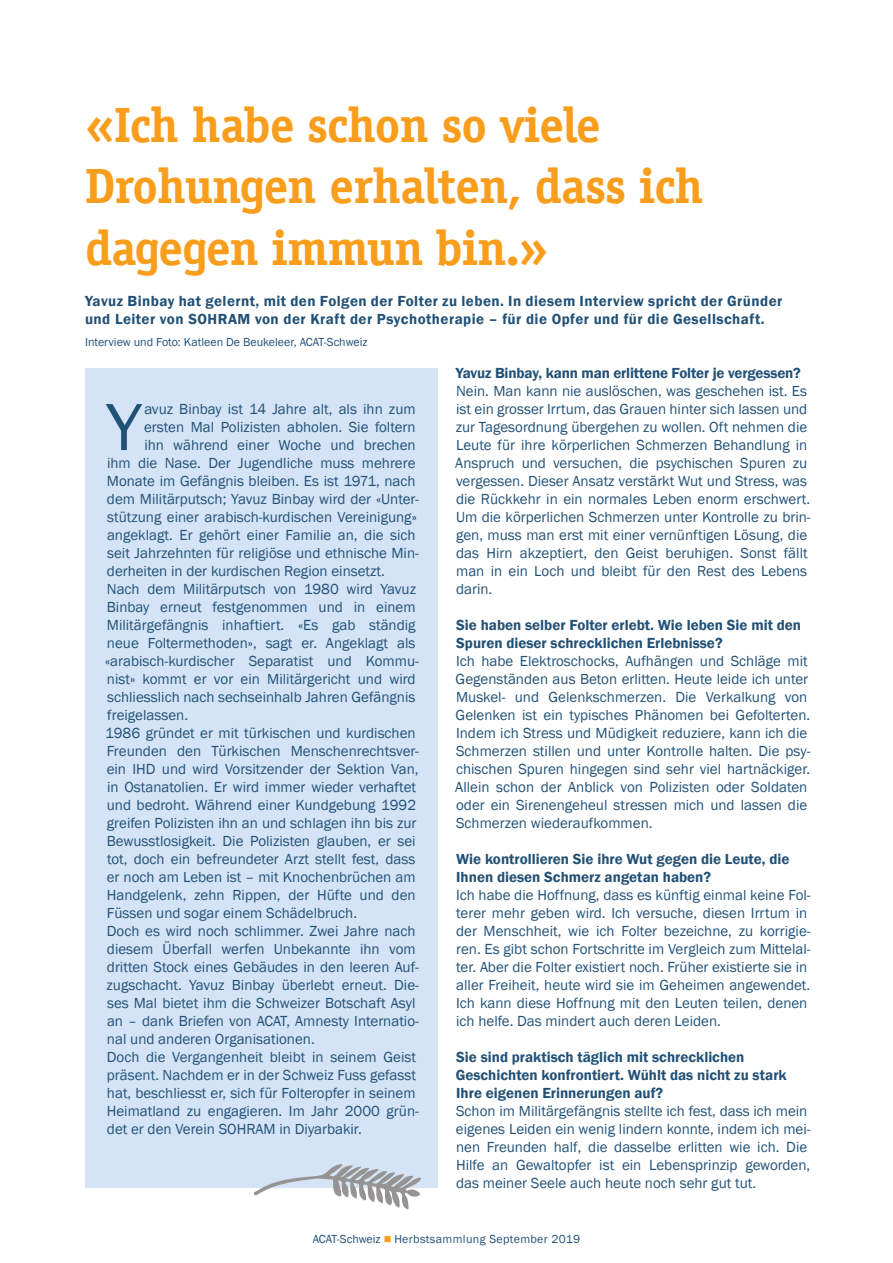
<style>
.page{position:relative;width:893px;height:1263px;background:#fff}
.page>*{position:absolute;margin:0;border:0;box-sizing:border-box;transform-origin:0 0}
.DE-Normal_mit_Initia{font:69px "Franklin Gothic";color:#225177}
.ALLG-Titel{font:700 49.5px/61.5px "Officina Serif LT";letter-spacing:-.02em;color:#f99d1c}
.DE-Normal{font:15px/18px "Franklin Gothic";color:#225177}
.DE-Normal_mit_Initia-2{font:15px "Franklin Gothic";color:#225177}
.DE-Fragen_Interview{font:600 15px/18px "Franklin Gothic";color:#225177}
.DE-Lead{font:600 15px/18px "Franklin Gothic";letter-spacing:.03em;color:#225177}
.DE-Normal-2{font:12px "Franklin Gothic";color:#225177}
.DE-Normal-3{font:12px "Franklin Gothic";letter-spacing:.03em;color:#225177}
.s1{color:#f99d1c}
</style>
<div class="page">
<div style="left:85px;top:368px;width:352px;height:819px;background:#d4e3f5"></div>
<svg style="left:253px;top:1164px;width:168px;height:45px"></svg>
<p class="ALLG-Titel" style="left:85px;top:94px;width:620px">«Ich habe schon so viele<br>Drohungen erhalten, dass ich dagegen immun bin.»</p>
<p class="DE-Lead" style="left:85px;top:292px;width:699px">Yavuz Binbay hat gelernt, mit den Folgen der Folter zu leben. In diesem Interview spricht der Gründer und Leiter von SOHRAM von der Kraft der Psychotherapie – für die Opfer und für die Gesellschaft.</p>
<p class="DE-Normal-2" style="left:85px;top:335px;width:284px">Interview und Foto: Katleen De Beukeleer, ACAT-Schweiz</p>
<p class="DE-Normal_mit_Initia" style="left:106px;top:384px;width:37px">Y</p>
<p class="DE-Normal_mit_Initia-2" style="left:144px;top:400px;width:273px">avuz Binbay ist 14 Jahre alt, als ihn zum</p>
<p class="DE-Normal_mit_Initia-2" style="left:144px;top:418px;width:273px">ersten Mal Polizisten abholen. Sie foltern</p>
<p class="DE-Normal_mit_Initia-2" style="left:144px;top:436px;width:273px">ihn während einer Woche und brechen</p>
<p class="DE-Normal_mit_Initia-2" style="left:107px;top:454px;width:310px">ihm die Nase. Der Jugendliche muss mehrere</p>
<p class="DE-Normal_mit_Initia-2" style="left:107px;top:472px;width:310px">Monate im Gefängnis bleiben. Es ist 1971, nach</p>
<p class="DE-Normal_mit_Initia-2" style="left:107px;top:490px;width:313px">dem Militärputsch; Yavuz Binbay wird der «Unter-</p>
<p class="DE-Normal_mit_Initia-2" style="left:107px;top:508px;width:311px">stützung einer arabisch-kurdischen Vereinigung»</p>
<p class="DE-Normal_mit_Initia-2" style="left:107px;top:526px;width:310px">angeklagt. Er gehört einer Familie an, die sich</p>
<p class="DE-Normal_mit_Initia-2" style="left:107px;top:544px;width:313px">seit Jahrzehnten für religiöse und ethnische Min-</p>
<p class="DE-Normal_mit_Initia-2" style="left:107px;top:562px;width:279px">derheiten in der kurdischen Region einsetzt.</p>
<p class="DE-Normal" style="left:105px;top:580px;width:315px">Nach dem Militärputsch von 1980 wird Yavuz Binbay erneut festgenommen und in einem Militärgefängnis inhaftiert. «Es gab ständig neue Foltermethoden», sagt er. Angeklagt als «arabisch-kurdischer Separatist und Kommu&shy;nist» kommt er vor ein Militärgericht und wird schliesslich nach sechseinhalb Jahren Gefängnis freigelassen.</p>
<p class="DE-Normal" style="left:105px;top:724px;width:315px">1986 gründet er mit türkischen und kurdischen Freunden den Türkischen Menschenrechtsver&shy;ein IHD und wird Vorsitzender der Sektion Van, in Ostanatolien. Er wird immer wieder verhaftet und bedroht. Während einer Kundgebung 1992 greifen Polizisten ihn an und schlagen ihn bis zur Bewusstlosigkeit. Die Polizisten glauben, er sei tot, doch ein befreundeter Arzt stellt fest, dass er noch am Leben ist – mit Knochenbrüchen am Handgelenk, zehn Rippen, der Hüfte und den Füssen und sogar einem Schädelbruch.</p>
<p class="DE-Normal" style="left:107px;top:922px;width:314px">Doch es wird noch schlimmer. Zwei Jahre nach diesem Überfall werfen Unbekannte ihn vom dritten Stock eines Gebäudes in den leeren Auf&shy;zugschacht. Yavuz Binbay überlebt erneut. Die&shy;ses Mal bietet ihm die Schweizer Botschaft Asyl an – dank Briefen von ACAT, Amnesty Internatio&shy;nal und anderen Organisationen.</p>
<p class="DE-Normal" style="left:107px;top:1048px;width:314px">Doch die Vergangenheit bleibt in seinem Geist präsent. Nachdem er in der Schweiz Fuss gefasst hat, beschliesst er, sich für Folteropfer in seinem Heimatland zu engagieren. Im Jahr 2000 grün&shy;det er den Verein SOHRAM in Diyarbakir.</p>
<p class="DE-Fragen_Interview" style="left:456px;top:364px;width:347px">Yavuz Binbay, kann man erlittene Folter je vergessen?</p>
<p class="DE-Normal" style="left:455px;top:382px;width:357px">Nein. Man kann nie auslöschen, was geschehen ist. Es ist ein grosser Irrtum, das Grauen hinter sich lassen und zur Tagesordnung übergehen zu wollen. Oft nehmen die Leute für ihre körperlichen Schmerzen Behandlung in Anspruch und versuchen, die psychischen Spuren zu vergessen. Dieser Ansatz verstärkt Wut und Stress, was die Rückkehr in ein normales Leben enorm erschwert.<br>Um die körperlichen Schmerzen unter Kontrolle zu brin&shy;gen, muss man erst mit einer vernünftigen Lösung, die das Hirn akzeptiert, den Geist beruhigen. Sonst fällt man in ein Loch und bleibt für den Rest des Lebens darin.</p>
<p class="DE-Fragen_Interview" style="left:456px;top:616px;width:346px">Sie haben selber Folter erlebt. Wie leben Sie mit den<br>Spuren dieser schrecklichen Erlebnisse?</p>
<p class="DE-Normal" style="left:455px;top:652px;width:357px">Ich habe Elektroschocks, Aufhängen und Schläge mit Gegenständen aus Beton erlitten. Heute leide ich unter Muskel- und Gelenkschmerzen. Die Verkalkung von Gelenken ist ein typisches Phänomen bei Gefolterten.<br>Indem ich Stress und Müdigkeit reduziere, kann ich die Schmerzen stillen und unter Kontrolle halten. Die psy&shy;chischen Spuren hingegen sind sehr viel hartnäckiger.<br>Allein schon der Anblick von Polizisten oder Soldaten oder ein Sirenengeheul stressen mich und lassen die Schmerzen wiederaufkommen.</p>
<p class="DE-Fragen_Interview" style="left:456px;top:850px;width:335px">Wie kontrollieren Sie ihre Wut gegen die Leute, die<br>Ihnen diesen Schmerz angetan haben?</p>
<p class="DE-Normal" style="left:456px;top:886px;width:356px">Ich habe die Hoffnung, dass es künftig einmal keine Fol&shy;terer mehr geben wird. Ich versuche, diesen Irrtum in der Menschheit, wie ich Folter bezeichne, zu korrigie&shy;ren. Es gibt schon Fortschritte im Vergleich zum Mittelal&shy;ter. Aber die Folter existiert noch. Früher existierte sie in aller Freiheit, heute wird sie im Geheimen angewendet.<br>Ich kann diese Hoffnung mit den Leuten teilen, denen ich helfe. Das mindert auch deren Leiden.</p>
<p class="DE-Fragen_Interview" style="left:456px;top:1048px;width:332px">Sie sind praktisch täglich mit schrecklichen<br>Geschichten konfrontiert. Wühlt das nicht zu stark<br>Ihre eigenen Erinnerungen auf?</p>
<p class="DE-Normal" style="left:456px;top:1102px;width:356px">Schon im Militärgefängnis stellte ich fest, dass ich mein eigenes Leiden ein wenig lindern konnte, indem ich mei&shy;nen Freunden half, die dasselbe erlitten wie ich. Die Hilfe an Gewaltopfer ist ein Lebensprinzip geworden, das meiner Seele auch heute noch sehr gut tut.</p>
<p class="DE-Normal-3" style="left:313px;top:1231px;width:269px">ACAT-Schweiz <span class="s1">■</span> Herbstsammlung September 2019</p>
</div>
